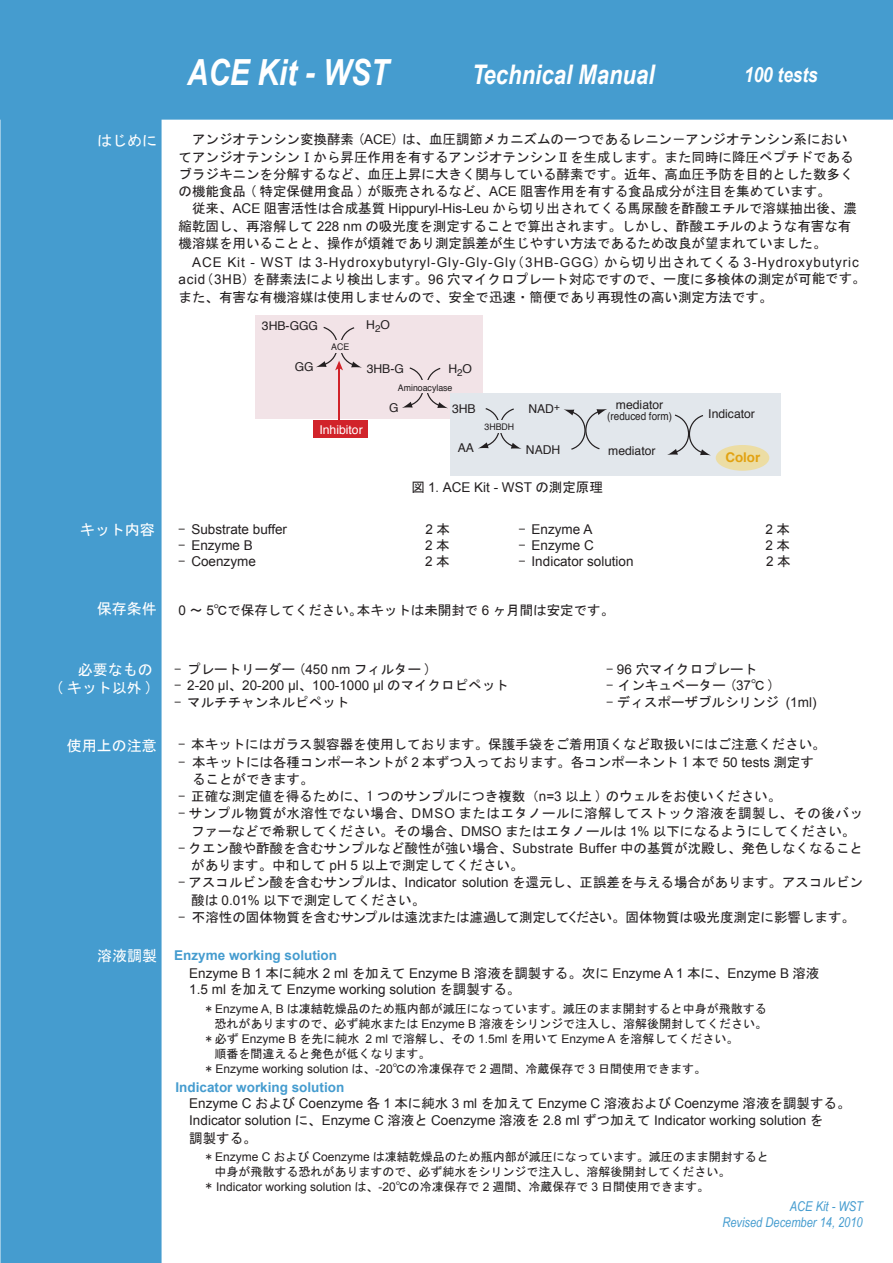
<style>
.page{position:relative;width:893px;height:1263px;background:#fff}
.page>*{position:absolute;margin:0;border:0;box-sizing:border-box;transform-origin:0 0}
.t1{font:italic 700 36px "Arial Narrow";color:#fff}
.t2{font:italic 700 27px "Arial Narrow";color:#fff}
.t3{font:italic 700 21px "Arial Narrow";color:#fff}
.t4{font:15px/18px "MS Gothic";color:#fff;text-align:right}
.t5{font:13.5px/17.2px "MS Gothic";color:#231f20}
.t6{font:13.5px/18px "Arial";color:#231f20}
.t7{font:13.5px/17.2px "MS Gothic";letter-spacing:.035em;color:#231f20;text-align:center}
.t8{font:13.5px "Arial";letter-spacing:.07em;color:#231f20}
.t9{font:italic 13.5px/16.2px "Arial Narrow";color:#459ccf;text-align:right}
.t10{font:700 13.5px "Arial";color:#459ccf}
.t11{font:700 13.35px "Helvetica";color:#e2a211}
.t12{font:12.15px "Helvetica";color:#231f20}
.t13{font:12.15px "Helvetica";color:#fff}
.t14{font:12px/15px "MS Gothic";color:#231f20}
.t15{font:12px "Arial";color:#231f20}
.t16{font:10.95px "Helvetica";color:#231f20;scale:.9 1}
.t17{font:9.15px "Helvetica";color:#231f20;scale:.96 1}
.s1{font-family:"Arial"}
.s2{font-family:"MS Gothic"}
.s3{font-family:"MS P Gothic"}
.s4{font-family:"MS Gothic";font-size:15px;color:#fff}
.s5{font-weight:700;color:#459ccf}
</style>
<div class="page">
<div style="left:0;top:120px;width:162px;height:1143px;background:#459ccf"></div>
<div style="left:0;top:0;width:893px;height:120px;background:#459ccf"></div>
<div style="left:255px;top:315px;width:228px;height:104px;background:#f2e3e7"></div>
<div style="left:450px;top:393px;width:330px;height:83px;background:#e2e7ec"></div>
<div style="left:716px;top:445px;width:53px;height:26px;background:#ecdda4;border-radius:50%"></div>
<div style="left:313px;top:420px;width:54px;height:17px;background:#d1232a"></div>
<svg style="left:402px;top:367px;width:46px;height:41px"></svg>
<svg style="left:478px;top:408px;width:44px;height:41px"></svg>
<svg style="left:564px;top:409px;width:43px;height:41px"></svg>
<svg style="left:667px;top:414px;width:43px;height:41px"></svg>
<div style="left:390px;top:381px;width:67px;height:12px;background:#f2e3e7"></div>
<hr style="left:338px;top:368px;width:2px;height:52px;background:#d1232a">
<svg style="left:316px;top:327px;width:46px;height:43px"></svg>
<div style="left:474px;top:420px;width:49px;height:12px;background:#e2e7ec"></div>
<p class="t4" style="left:97px;top:131px;width:61px">はじめに</p>
<p class="t4" style="left:80px;top:521px;width:76px">キット内容</p>
<h1 class="t1" style="left:187px;top:46px;width:203px">ACE Kit - WST</h1>
<h3 class="t3" style="left:744px;top:59px;width:75px">100 tests</h3>
<h2 class="t2" style="left:472px;top:54px;width:184px">Technical Manual</h2>
<p class="t5" style="left:179px;top:131px;width:676px">　アンジオテンシン変換酵素 (<span class="s1">ACE</span>) は、血圧調節メカニズムの一つであるレニン－アンジオテンシン系においてアンジオテンシンⅠから昇圧作用を有するアンジオテンシンⅡを生成します。また同時に降圧ペプチドであるブラジキニンを分解するなど、血圧上昇に大きく関与している酵素です。近年、高血圧予防を目的とした数多くの機能食品 ( 特定保健用食品 ) が販売されるなど、<span class="s1">ACE</span> 阻害作用を有する食品成分が注目を集めています。</p>
<p class="t5" style="left:179px;top:200px;width:680px;text-indent:14px">従来、<span class="s1">ACE</span> 阻害活性は合成基質 <span class="s1">Hippuryl-His-Leu</span> から切り出されてくる馬尿酸を酢酸エチルで溶媒抽出後、濃縮乾固し、再溶解して <span class="s1">228 nm</span> の吸光度を測定することで算出されます。しかし、酢酸エチルのような有害な有機溶媒を用いることと、操作が煩雑であり測定誤差が生じやすい方法であるため改良が望まれていました。</p>
<p class="t8" style="left:192px;top:253px;width:668px">ACE Kit - WST <span class="s2">は</span> 3-Hydroxybutyryl-Gly-Gly-Gly<span class="s2">(</span>3HB-GGG<span class="s2">) から切り出されてくる</span> 3-Hydroxybutyric</p>
<p class="t5" style="left:179px;top:270px;width:689px;line-height:18px"><span class="s1">acid</span>(<span class="s1">3HB</span>) を酵素法により検出します。<span class="s1">96</span> 穴マイクロプレート対応ですので、一度に多検体の測定が可能です。また、有害な有機溶媒は使用しませんので、安全で迅速・簡便であり再現性の高い測定方法です。</p>
<p class="t12" style="left:366px;top:316px;width:25px">H<sub>2</sub>O</p>
<p class="t12" style="left:262px;top:317px;width:58px">3HB-GGG</p>
<p class="t12" style="left:295px;top:358px;width:20px">GG</p>
<p class="t12" style="left:367px;top:360px;width:39px">3HB-G</p>
<p class="t17" style="left:331px;top:340px;width:20px">ACE</p>
<p class="t12" style="left:448px;top:360px;width:25px">H<sub>2</sub>O</p>
<p class="t17" style="left:398px;top:380px;width:58px">Aminoacylase</p>
<p class="t12" style="left:389px;top:398px;width:11px">G</p>
<p class="t12" style="left:452px;top:400px;width:25px">3HB</p>
<p class="t12" style="left:458px;top:438px;width:18px">AA</p>
<p class="t13" style="left:319px;top:420px;width:45px">Inhibitor</p>
<p class="t17" style="left:485px;top:420px;width:32px">3HBDH</p>
<p class="t12" style="left:528px;top:399px;width:33px">NAD<sup>+</sup></p>
<p class="t12" style="left:526px;top:441px;width:36px">NADH</p>
<p class="t12" style="left:616px;top:395px;width:49px">mediator</p>
<p class="t16" style="left:607px;top:407px;width:73px">(reduced form)</p>
<p class="t12" style="left:608px;top:441px;width:49px">mediator</p>
<p class="t6" style="left:411px;top:478px;width:193px"><span class="s3">図</span> 1<span class="s3">.</span> ACE Kit - WST <span class="s3">の測定原理</span></p>
<p class="t12" style="left:708px;top:404px;width:48px">Indicator</p>
<p class="t11" style="left:725px;top:446px;width:36px">Color</p>
<p class="t6" style="left:179px;top:520px;width:110px"><span class="s2">-</span> Substrate buffer</p>
<p class="t6" style="left:426px;top:520px;width:26px">2<span class="s2">本</span></p>
<p class="t6" style="left:519px;top:520px;width:75px"><span class="s2">-</span> Enzyme A</p>
<p class="t6" style="left:765px;top:520px;width:26px">2 <span class="s2">本</span></p>
<p class="t6" style="left:179px;top:536px;width:76px"><span class="s2">-</span> Enzyme B</p>
<p class="t6" style="left:425px;top:536px;width:26px">2<span class="s2">本</span></p>
<p class="t6" style="left:519px;top:536px;width:77px"><span class="s2">-</span> Enzyme C</p>
<p class="t6" style="left:765px;top:536px;width:26px">2 <span class="s2">本</span></p>
<p class="t6" style="left:179px;top:553px;width:79px"><span class="s2">-</span> Coenzyme</p>
<p class="t6" style="left:425px;top:553px;width:26px">2<span class="s2">本</span></p>
<p class="t6" style="left:519px;top:553px;width:116px"><span class="s2">-</span> Indicator solution</p>
<p class="t6" style="left:766px;top:553px;width:26px">2 <span class="s2">本</span></p>
<p class="t4" style="left:97px;top:600px;width:61px">保存条件</p>
<p class="t5" style="left:179px;top:601px;width:437px"><span class="s1">0</span> ～ <span class="s1">5</span>℃で保存してください。本キットは未開封で <span class="s1">6</span> ヶ月間は安定です。</p>
<p class="t4" style="left:55px;top:661px;width:99px">必要なもの<br>( キット以外 )</p>
<p class="t5" style="left:174px;top:660px;width:258px">- プレートリーダー (<span class="s1">450 nm</span> フィルター )</p>
<p class="t5" style="left:606px;top:660px;width:152px">- <span class="s1">96</span> 穴マイクロプレート</p>
<p class="t6" style="left:174px;top:676px;width:336px"><span class="s2">-</span> 2-20 μl<span class="s2">、</span>20-200 μl<span class="s2">、</span>100-1000 μl <span class="s2">のマイクロピペット</span></p>
<p class="t5" style="left:606px;top:676px;width:170px">- インキュベーター (<span class="s1">37</span>℃ )</p>
<p class="t5" style="left:174px;top:693px;width:176px">- マルチチャンネルピペット</p>
<p class="t5" style="left:606px;top:693px;width:211px">- ディスポーザブルシリンジ <span class="s1">(1ml)</span></p>
<p class="t4" style="left:67px;top:736px;width:91px">使用上の注意</p>
<p class="t5" style="left:178px;top:736px;width:649px">- 本キットにはガラス製容器を使用しております。保護手袋をご着用頂くなど取扱いにはご注意ください。</p>
<p class="t5" style="left:178px;top:753px;width:637px">- 本キットには各種コンポーネントが <span class="s1">2</span> 本ずつ入っております。各コンポーネント 1 本で <span class="s1">50 tests</span> 測定す　ることができます。</p>
<p class="t5" style="left:178px;top:787px;width:604px">- 正確な測定値を得るために、1 つのサンプルにつき複数（<span class="s1">n=3</span> 以上 ) のウェルをお使いください。</p>
<p class="t7" style="left:178px;top:805px;width:686px">- サンプル物質が水溶性でない場合、<span class="s1">DMSO</span> またはエタノールに溶解してストック溶液を調製し、その後バッファーなどで希釈してください。その場合、<span class="s1">DMSO</span> またはエタノールは <span class="s1">1%</span> 以下になるようにしてください。</p>
<p class="t5" style="left:191px;top:839px;width:673px;text-indent:-13px">- クエン酸や酢酸を含むサンプルなど酸性が強い場合、<span class="s1">Substrate Buffer</span> 中の基質が沈殿し、発色しなくなることがあります。中和して <span class="s1">pH 5</span> 以上で測定してください。</p>
<p class="t5" style="left:191px;top:874px;width:673px;text-indent:-13px">- アスコルビン酸を含むサンプルは、<span class="s1">Indicator solution</span> を還元し、正誤差を与える場合があります。アスコルビン酸は <span class="s1">0.01%</span> 以下で測定してください。</p>
<p class="t5" style="left:178px;top:908px;width:678px">- 不溶性の固体物質を含む<span class="s3">サンプルは遠沈または濾過して測定してください。</span>固体物質は吸光度測定に影響します。</p>
<p class="t6" style="left:189px;top:946px;width:632px;text-indent:-92px"><span class="s4">溶液調製</span> <span class="s5">Enzyme working solution<br></span>Enzyme B 1 <span class="s2">本に純水</span> 2 ml <span class="s2">を加えて</span> Enzyme B <span class="s2">溶液を調製する。次に</span> Enzyme A 1 <span class="s2">本に、</span>Enzyme B <span class="s2">溶液</span></p>
<p class="t6" style="left:189px;top:981px;width:333px">1.5 ml <span class="s2">を加えて</span> Enzyme working solution <span class="s2">を調製する。</span></p>
<p class="t14" style="left:206px;top:1001px;width:563px">* <span class="s1">Enzyme A, B</span> は凍結乾燥品のため瓶内部が減圧になっています。減圧のまま開封すると中身が飛散する</p>
<p class="t14" style="left:214px;top:1016px;width:554px">恐れがありますので、必ず純水または <span class="s1">Enzyme B</span> 溶液をシリンジで注入し、溶解後開封してください。</p>
<p class="t14" style="left:206px;top:1031px;width:534px">* 必ず <span class="s1">Enzyme B</span> を先に純水 <span class="s1">2 ml</span> で溶解し、その <span class="s1">1.5ml</span> を用いて <span class="s1">Enzyme A</span> を溶解してください。</p>
<p class="t14" style="left:214px;top:1046px;width:217px">順番を間違えると発色が低くなります。</p>
<p class="t14" style="left:206px;top:1061px;width:502px">* <span class="s1">Enzyme working solution</span> は、<span class="s1">-20</span>℃の冷凍保存で <span class="s1">2</span> 週間、冷蔵保存で <span class="s1">3</span> 日間使用できます。</p>
<p class="t6" style="left:189px;top:1095px;width:663px;line-height:16.5px">Enzyme C <span class="s2">および</span> Coenzyme <span class="s2">各</span> 1 <span class="s2">本に純水</span> 3 ml <span class="s2">を加えて</span> Enzyme C <span class="s2">溶液および</span> Coenzyme <span class="s2">溶液を調製する。<br></span>Indicator solution <span class="s2">に、</span>Enzyme C <span class="s2">溶液と</span> Coenzyme <span class="s2">溶液を</span> 2.8 ml <span class="s2">ずつ加えて</span> Indicator working solution <span class="s2">を</span></p>
<p class="t5" style="left:189px;top:1129px;width:69px">調製する。</p>
<p class="t14" style="left:214px;top:1149px;width:556px;text-indent:-9px">* <span class="s1">Enzyme C</span> および <span class="s1">Coenzyme</span> は凍結乾燥品のため瓶内部が減圧になっています。減圧のまま開封すると中身が飛散する恐れがありますので、必ず純水をシリンジで注入し、溶解後開封してください。</p>
<p class="t15" style="left:206px;top:1179px;width:505px"><span class="s2">*</span> Indicator working solution <span class="s2">は、</span>-20<span class="s2">℃の冷凍保存で</span> 2 <span class="s2">週間、冷蔵保存で</span> 3 <span class="s2">日間使用できます。</span></p>
<p class="t10" style="left:175px;top:1079px;width:170px">Indicator working solution</p>
<p class="t9" style="left:722px;top:1197px;width:142px">ACE Kit - WST<br>Revised December 14, 2010</p>
</div>
